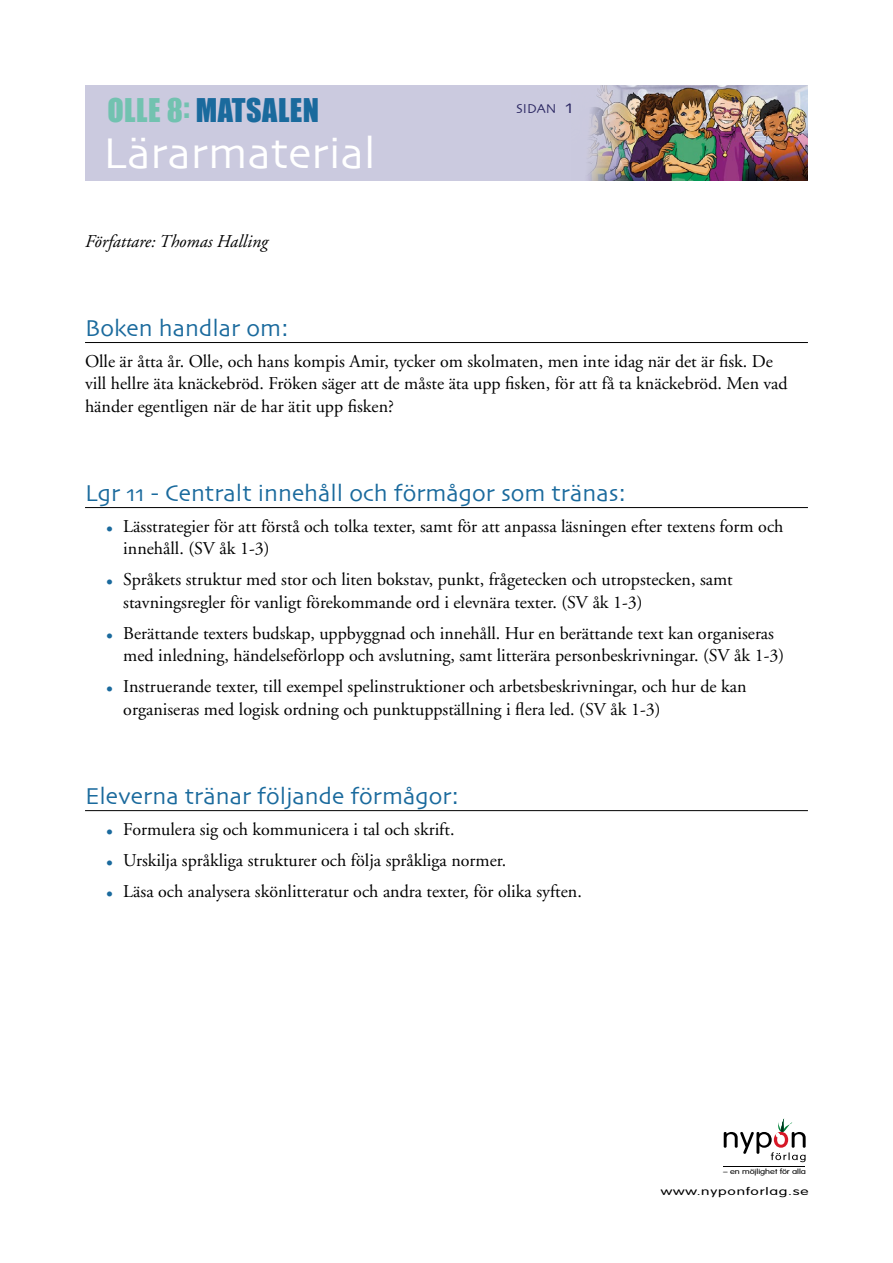
<style>
.page{position:relative;width:893px;height:1263px;background:#fff}
.page>*{position:absolute;margin:0;border:0;box-sizing:border-box;transform-origin:0 0}
.t1{font:45px "Skia";color:#fff}
.t2{font:30px "Impact";letter-spacing:.015em;color:#1a6a9d}
.t3{font:24px "Skia";color:#1a6a9d}
.t4{font:18px/22.5px "Adobe Garamond";color:#000}
.t5{font:italic 18px "Adobe Garamond";color:#000}
.t6{font:13.5px "Skia";color:#2d2964}
.t7{font:300 10.5px "VAG Rounded";letter-spacing:.05em;color:#000;scale:1.48 1}
.t8{font:300 7.2px "VAG Rounded";letter-spacing:-.005em;color:#000;scale:1.28 1}
.s1{color:#72c2b0}
.s2{font-size:19.5px}
.s3{color:#1a6a9d}
</style>
<div class="page">
<div style="left:85px;top:85px;width:723px;height:95px;background:#cbcadf"></div>
<img style="left:587px;top:85px;width:221px;height:95px">
<svg style="left:724px;top:1118px;width:82px;height:44px"></svg>
<hr style="left:724px;top:1167px;width:81px;height:1px;background:#000">
<hr style="left:85px;top:342px;width:723px;height:1px;background:#000">
<hr style="left:85px;top:507px;width:723px;height:1px;background:#000">
<hr style="left:85px;top:810px;width:723px;height:1px;background:#000">
<h2 class="t2" style="left:107px;top:86px;width:213px"><span class="s1">OLLE 8:</span> MATSALEN</h2>
<h1 class="t1" style="left:103px;top:126px;width:274px">Lärarmaterial</h1>
<p class="t5" style="left:85px;top:231px;width:184px">Författare: Thomas Halling</p>
<p class="t6" style="left:516px;top:101px;width:58px">SIDAN <span class="s2">1</span></p>
<h3 class="t3" style="left:85px;top:314px;width:205px">Boken handlar om:</h3>
<p class="t4" style="left:85px;top:350px;width:704px">Olle är åtta år. Olle, och hans kompis Amir, tycker om skolmaten, men inte idag när det är fisk. De vill hellre äta knäckebröd. Fröken säger att de måste äta upp fisken, för att få ta knäckebröd. Men vad händer egentligen när de har ätit upp fisken?</p>
<h3 class="t3" style="left:85px;top:479px;width:543px">Lgr 11 - Centralt innehåll och förmågor som tränas:</h3>
<p class="t4" style="left:123px;top:515px;width:662px;text-indent:-17px"><span class="s3">•</span> Lässtrategier för att förstå och tolka texter, samt för att anpassa läsningen efter textens form och innehåll. (SV åk 1-3)</p>
<p class="t4" style="left:123px;top:569px;width:611px;text-indent:-17px"><span class="s3">•</span> Språkets struktur med stor och liten bokstav, punkt, frågetecken och utropstecken, samt stavningsregler för vanligt förekommande ord i elevnära texter. (SV åk 1-3)</p>
<p class="t4" style="left:123px;top:622px;width:662px;text-indent:-17px"><span class="s3">•</span> Berättande texters budskap, uppbyggnad och innehåll. Hur en berättande text kan organiseras med inledning, händelseförlopp och avslutning, samt litterära personbeskrivningar. (SV åk 1-3)</p>
<p class="t4" style="left:123px;top:676px;width:625px;text-indent:-17px"><span class="s3">•</span> Instruerande texter, till exempel spelinstruktioner och arbetsbeskrivningar, och hur de kan organiseras med logisk ordning och punktuppställning i flera led. (SV åk 1-3)</p>
<h3 class="t3" style="left:85px;top:782px;width:376px">Eleverna tränar följande förmågor:</h3>
<p class="t4" style="left:106px;top:818px;width:350px"><span class="s3">•</span> Formulera sig och kommunicera i tal och skrift.</p>
<p class="t4" style="left:106px;top:849px;width:401px"><span class="s3">•</span> Urskilja språkliga strukturer och följa språkliga normer.</p>
<p class="t4" style="left:106px;top:880px;width:477px"><span class="s3">•</span> Läsa och analysera skönlitteratur och andra texter, för olika syften.</p>
<p class="t8" style="left:723px;top:1167px;width:66px">– en möjlighet för alla</p>
<p class="t7" style="left:661px;top:1185px;width:101px">www.nyponforlag.se</p>
</div>
